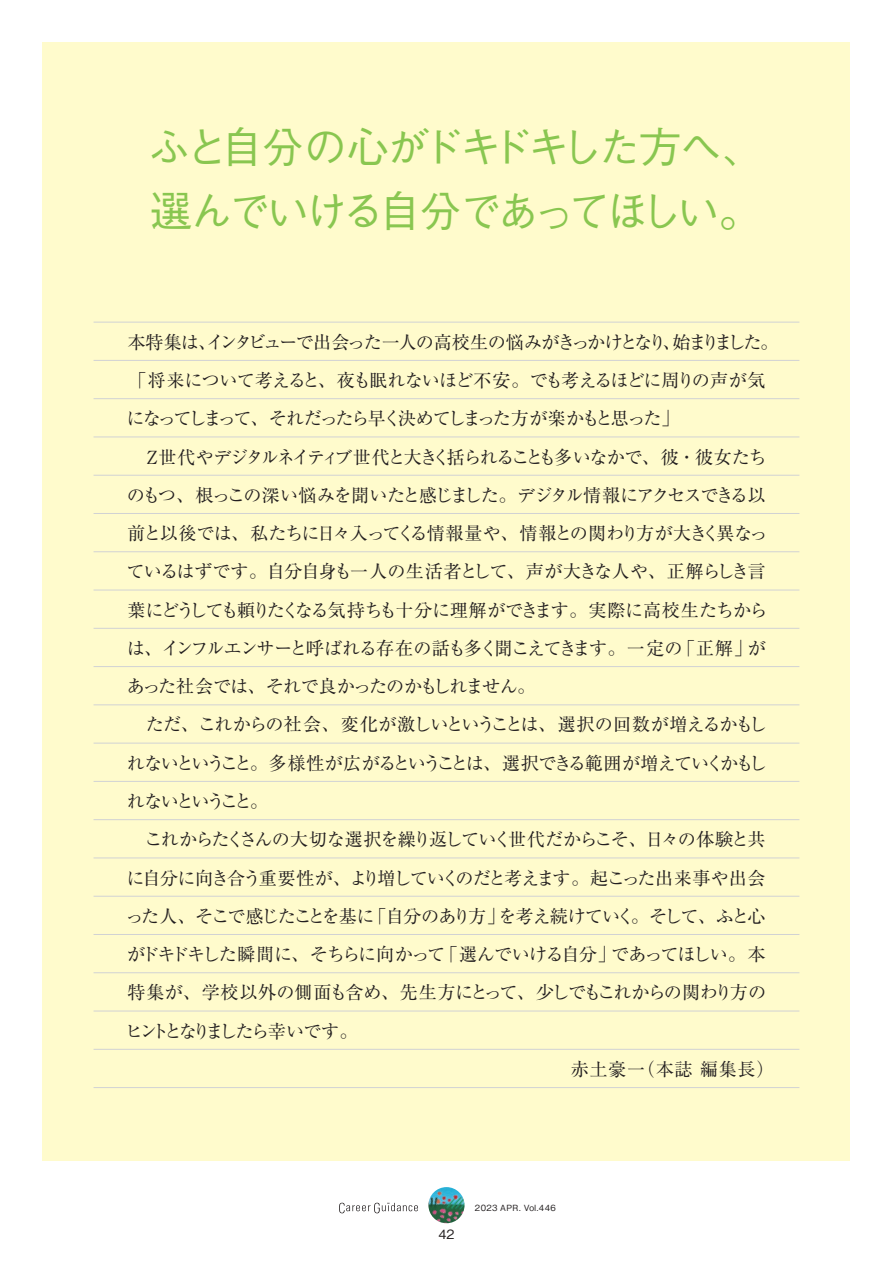
<style>
.page{position:relative;width:893px;height:1263px;background:#fff}
.page>*{position:absolute;margin:0;border:0;box-sizing:border-box;transform-origin:0 0}
.t1{font:500 42.45px/63.8px "Gothic BBB Pro";letter-spacing:-.105em;color:#89c650}
.t2{font:18px "Ryumin Pro";letter-spacing:-.08em;color:#231f20}
.t3{font:18px "Ryumin Pro";letter-spacing:-.04em;color:#231f20}
.t4{font:18px "Ryumin Pro";letter-spacing:-.115em;color:#231f20}
.t5{font:18px "Ryumin Pro";letter-spacing:-.12em;color:#231f20}
.t6{font:18px "Ryumin Pro";letter-spacing:-.06em;color:#231f20}
.t7{font:18px "Ryumin Pro";letter-spacing:-.02em;color:#231f20}
.t8{font:18px "Ryumin Pro";letter-spacing:-.135em;color:#231f20}
.t9{font:18px "Ryumin Pro";letter-spacing:-.045em;color:#231f20}
.t10{font:18px "Ryumin Pro";letter-spacing:-.11em;color:#231f20}
.t11{font:18px "Ryumin Pro";letter-spacing:-.19em;color:#231f20}
.t12{font:18px "Ryumin Pro";letter-spacing:-.03em;color:#231f20}
.t13{font:18px "Ryumin Pro";letter-spacing:-.155em;color:#231f20}
.t14{font:18px "Ryumin Pro";letter-spacing:-.055em;color:#231f20}
.t15{font:500 12.75px "Gothic BBB Pro";color:#231f20}
.t16{font:500 8.55px "Gothic BBB Pro";letter-spacing:.04em;color:#231f20}
</style>
<div class="page">
<div style="left:43px;top:43px;width:807px;height:1118px;background:#fffbcc"></div>
<hr style="left:94px;top:1087px;width:705px;height:1px;background:#d1d2d4">
<hr style="left:94px;top:1049px;width:705px;height:1px;background:#d1d2d4">
<hr style="left:94px;top:1011px;width:705px;height:1px;background:#d1d2d4">
<hr style="left:94px;top:972px;width:705px;height:1px;background:#d1d2d4">
<hr style="left:94px;top:934px;width:705px;height:1px;background:#d1d2d4">
<hr style="left:94px;top:896px;width:705px;height:1px;background:#d1d2d4">
<hr style="left:94px;top:858px;width:705px;height:1px;background:#d1d2d4">
<hr style="left:94px;top:819px;width:705px;height:1px;background:#d1d2d4">
<hr style="left:94px;top:781px;width:705px;height:1px;background:#d1d2d4">
<hr style="left:94px;top:743px;width:705px;height:1px;background:#d1d2d4">
<hr style="left:94px;top:704px;width:705px;height:1px;background:#d1d2d4">
<hr style="left:94px;top:666px;width:705px;height:1px;background:#d1d2d4">
<hr style="left:94px;top:628px;width:705px;height:1px;background:#d1d2d4">
<hr style="left:94px;top:590px;width:705px;height:1px;background:#d1d2d4">
<hr style="left:94px;top:551px;width:705px;height:1px;background:#d1d2d4">
<hr style="left:94px;top:513px;width:705px;height:1px;background:#d1d2d4">
<hr style="left:94px;top:475px;width:705px;height:1px;background:#d1d2d4">
<hr style="left:94px;top:437px;width:705px;height:1px;background:#d1d2d4">
<hr style="left:94px;top:398px;width:705px;height:1px;background:#d1d2d4">
<hr style="left:94px;top:360px;width:705px;height:1px;background:#d1d2d4">
<hr style="left:94px;top:322px;width:705px;height:1px;background:#d1d2d4">
<svg style="left:339px;top:1203px;width:79px;height:10px"></svg>
<img style="left:428px;top:1187px;width:37px;height:36px;border-radius:18px">
<h1 class="t1" style="left:148px;top:110px;width:618px">ふと自分の心がドキドキした方へ、選んでいける自分であってほしい。</h1>
<p class="t2" style="left:128px;top:328px;width:653px">本特集はインタビューで出会った一人の高校生の悩みがきっかけとなり始まりました。</p>
<p class="t2" style="left:199px;top:328px;width:20px">、</p>
<p class="t3" style="left:129px;top:366px;width:638px">「将来について考えると、夜も眠れないほど不安。でも考えるほどに周りの声が気</p>
<p class="t8" style="left:126px;top:404px;width:555px">になってしまって、それだったら早く決めてしまった方が楽かもと思った「</p>
<p class="t4" style="left:128px;top:443px;width:641px">　Ｚ世代やデジタルネイティブ世代と大きく括られることも多いなかで、彼・彼女たち</p>
<p class="t2" style="left:127px;top:481px;width:640px">のもつ、根っこの深い悩みを聞いたと感じました。デジタル情報にアクセスできる以</p>
<p class="t2" style="left:128px;top:519px;width:642px">前と以後では、私たちに日々入ってくる情報量や、情報との関わり方が大きく異なっ</p>
<p class="t3" style="left:127px;top:557px;width:640px">ているはずです。自分自身も一人の生活者として、声が大きな人や、正解らしき言</p>
<p class="t2" style="left:128px;top:596px;width:641px">葉にどうしても頼りたくなる気持ちも十分に理解ができます。実際に高校生たちから</p>
<p class="t2" style="left:748px;top:634px;width:20px">が</p>
<p class="t2" style="left:663px;top:328px;width:20px">、</p>
<p class="t2" style="left:127px;top:634px;width:557px">は、インフルエンサーと呼ばれる存在の話も多く聞こえてきます。一定の</p>
<p class="t9" style="left:127px;top:672px;width:410px">あった社会では、それで良かったのかもしれません。</p>
<p class="t6" style="left:128px;top:710px;width:641px">　ただ、これからの社会、変化が激しいということは、選択の回数が増えるかもし</p>
<p class="t5" style="left:127px;top:749px;width:641px">れないということ。多様性が広がるということは、選択できる範囲が増えていくかもし</p>
<p class="t13" style="left:127px;top:787px;width:143px">れないということ。</p>
<p class="t2" style="left:128px;top:825px;width:639px">　これからたくさんの大切な選択を繰り返していく世代だからこそ、日々の体験と共</p>
<p class="t2" style="left:126px;top:864px;width:640px">に自分に向き合う重要性が、より増していくのだと考えます。起こった出来事や出会</p>
<p class="t2" style="left:631px;top:902px;width:136px">。そして、ふと心</p>
<p class="t2" style="left:677px;top:634px;width:77px">「正解」</p>
<p class="t2" style="left:368px;top:902px;width:138px">「自分のあり方」</p>
<p class="t14" style="left:498px;top:902px;width:138px">を考え続けていく</p>
<p class="t10" style="left:126px;top:902px;width:250px">った人、そこで感じたことを基に</p>
<p class="t2" style="left:127px;top:940px;width:320px">がドキドキした瞬間に、そちらに向かって</p>
<p class="t7" style="left:128px;top:978px;width:640px">特集が、学校以外の側面も含め、先生方にとって、少しでもこれからの関わり方の</p>
<p class="t11" style="left:125px;top:1017px;width:234px">ヒントとなりましたら幸いです。</p>
<p class="t2" style="left:637px;top:1055px;width:139px">（本誌編集長(</p>
<p class="t12" style="left:440px;top:940px;width:178px">「選んでいける自分」</p>
<p class="t2" style="left:611px;top:940px;width:156px">であってほしい。本</p>
<p class="t2" style="left:571px;top:1055px;width:76px">赤土豪一</p>
<p class="t15" style="left:438px;top:1224px;width:18px">42</p>
<p class="t16" style="left:475px;top:1201px;width:82px">2023 APR. Vol.446</p>
</div>
